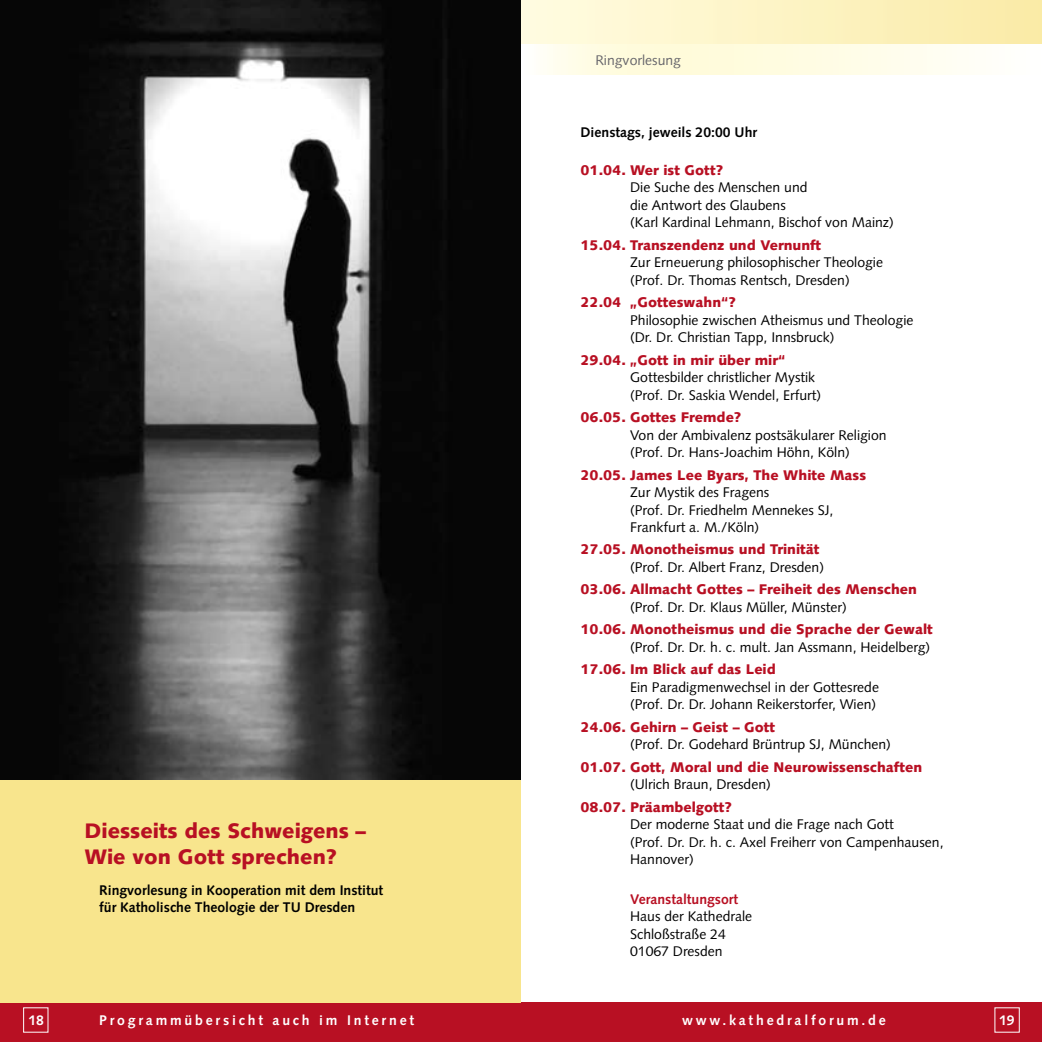
<style>
.page{position:relative;width:1042px;height:1042px;background:#fff}
.page>*{position:absolute;margin:0;border:0;box-sizing:border-box;transform-origin:0 0}
.t1{font:900 21px/25.2px "Syntax";color:#b81023}
.t2{font:14px/17.5px "Syntax";color:#000}
.t3{font:900 14px "Syntax";color:#b81023}
.t4{font:700 14px/16.8px "Syntax";color:#000}
.t5{font:700 14px "Syntax";letter-spacing:.2em;color:#fff}
.t6{font:700 14px "Syntax";color:#b81023}
.t7{font:14px "Syntax";color:#68676c}
</style>
<div class="page">
<div style="left:0;top:1002px;width:521px;height:40px;background:#b81023"></div>
<div style="left:521px;top:1002px;width:521px;height:40px;background:#b81023"></div>
<div style="left:521px;top:0;width:521px;height:45px;background:linear-gradient(to right,#fffce2,#faeba7)"></div>
<div style="left:0;top:0;width:521px;height:1002px;background:#f8e58d"></div>
<svg style="left:0;top:0;width:521px;height:779px;fill:#0b0b0b"></svg>
<svg style="left:547px;top:45px;width:410px;height:29px"></svg>
<h1 class="t1" style="left:84px;top:818px;width:283px">Diesseits des Schweigens –<br>Wie von Gott sprechen?</h1>
<p class="t4" style="left:99px;top:882px;width:285px">Ringvorlesung in Kooperation mit dem Institut für Katholische Theologie der TU Dresden</p>
<p class="t7" style="left:595px;top:52px;width:87px">Ringvorlesung</p>
<p class="t4" style="left:580px;top:124px;width:178px">Dienstags, jeweils 20:00 Uhr</p>
<p class="t3" style="left:580px;top:161px;width:144px">01.04. Wer ist Gott?</p>
<p class="t2" style="left:630px;top:179px;width:265px">Die Suche des Menschen und<br>die Antwort des Glaubens<br>(Karl Kardinal Lehmann, Bischof von Mainz)</p>
<p class="t3" style="left:580px;top:236px;width:242px">15.04. Transzendenz und Vernunft</p>
<p class="t2" style="left:630px;top:254px;width:254px">Zur Erneuerung philosophischer Theologie (Prof. Dr. Thomas Rentsch, Dresden)</p>
<p class="t3" style="left:580px;top:294px;width:157px">22.04 „Gotteswahn“?</p>
<p class="t2" style="left:630px;top:311px;width:285px">Philosophie zwischen Atheismus und Theologie (Dr. Dr. Christian Tapp, Innsbruck)</p>
<p class="t3" style="left:580px;top:351px;width:206px">29.04. „Gott in mir über mir“</p>
<p class="t2" style="left:630px;top:368px;width:193px">Gottesbilder christlicher Mystik (Prof. Dr. Saskia Wendel, Erfurt)</p>
<p class="t3" style="left:580px;top:409px;width:162px">06.05. Gottes Fremde?</p>
<p class="t2" style="left:630px;top:426px;width:258px">Von der Ambivalenz postsäkularer Religion (Prof. Dr. Hans-Joachim Höhn, Köln)</p>
<p class="t3" style="left:580px;top:466px;width:287px">20.05. James Lee Byars, The White Mass</p>
<p class="t2" style="left:630px;top:483px;width:205px">Zur Mystik des Fragens<br>(Prof. Dr. Friedhelm Mennekes SJ,<br>Frankfurt a. M./Köln)</p>
<p class="t3" style="left:580px;top:541px;width:241px">27.05. Monotheismus und Trinität</p>
<p class="t2" style="left:630px;top:558px;width:195px">(Prof. Dr. Albert Franz, Dresden)</p>
<p class="t3" style="left:580px;top:581px;width:338px">03.06. Allmacht Gottes – Freiheit des Menschen</p>
<p class="t2" style="left:630px;top:598px;width:218px">(Prof. Dr. Dr. Klaus Müller, Münster)</p>
<p class="t3" style="left:580px;top:621px;width:354px">10.06. Monotheismus und die Sprache der Gewalt</p>
<p class="t2" style="left:630px;top:638px;width:301px">(Prof. Dr. Dr. h. c. mult. Jan Assmann, Heidelberg)</p>
<p class="t3" style="left:580px;top:661px;width:197px">17.06. Im Blick auf das Leid</p>
<p class="t2" style="left:630px;top:678px;width:250px">Ein Paradigmenwechsel in der Gottesrede (Prof. Dr. Dr. Johann Reikerstorfer, Wien)</p>
<p class="t3" style="left:580px;top:719px;width:196px">24.06. Gehirn – Geist – Gott</p>
<p class="t2" style="left:630px;top:736px;width:262px">(Prof. Dr. Godehard Brüntrup SJ, München)</p>
<p class="t3" style="left:580px;top:758px;width:343px">01.07. Gott, Moral und die Neurowissenschaften</p>
<p class="t2" style="left:630px;top:776px;width:142px">(Ulrich Braun, Dresden)</p>
<p class="t3" style="left:580px;top:798px;width:153px">08.07. Präambelgott?</p>
<p class="t2" style="left:630px;top:816px;width:315px">Der moderne Staat und die Frage nach Gott<br>(Prof. Dr. Dr. h. c. Axel Freiherr von Campenhausen,<br>Hannover)</p>
<p class="t6" style="left:630px;top:891px;width:110px">Veranstaltungsort</p>
<p class="t2" style="left:630px;top:907px;width:124px">Haus der Kathedrale<br>Schloßstraße 24<br>01067 Dresden</p>
<p class="t5" style="left:99px;top:1012px;width:316px">Programmübersicht auch im Internet</p>
<p class="t5" style="left:682px;top:1012px;width:205px">www.kathedralforum.de</p>
<p class="t5" style="left:28px;top:1012px;width:17px">18</p>
<p class="t5" style="left:999px;top:1012px;width:17px">19</p>
</div>
